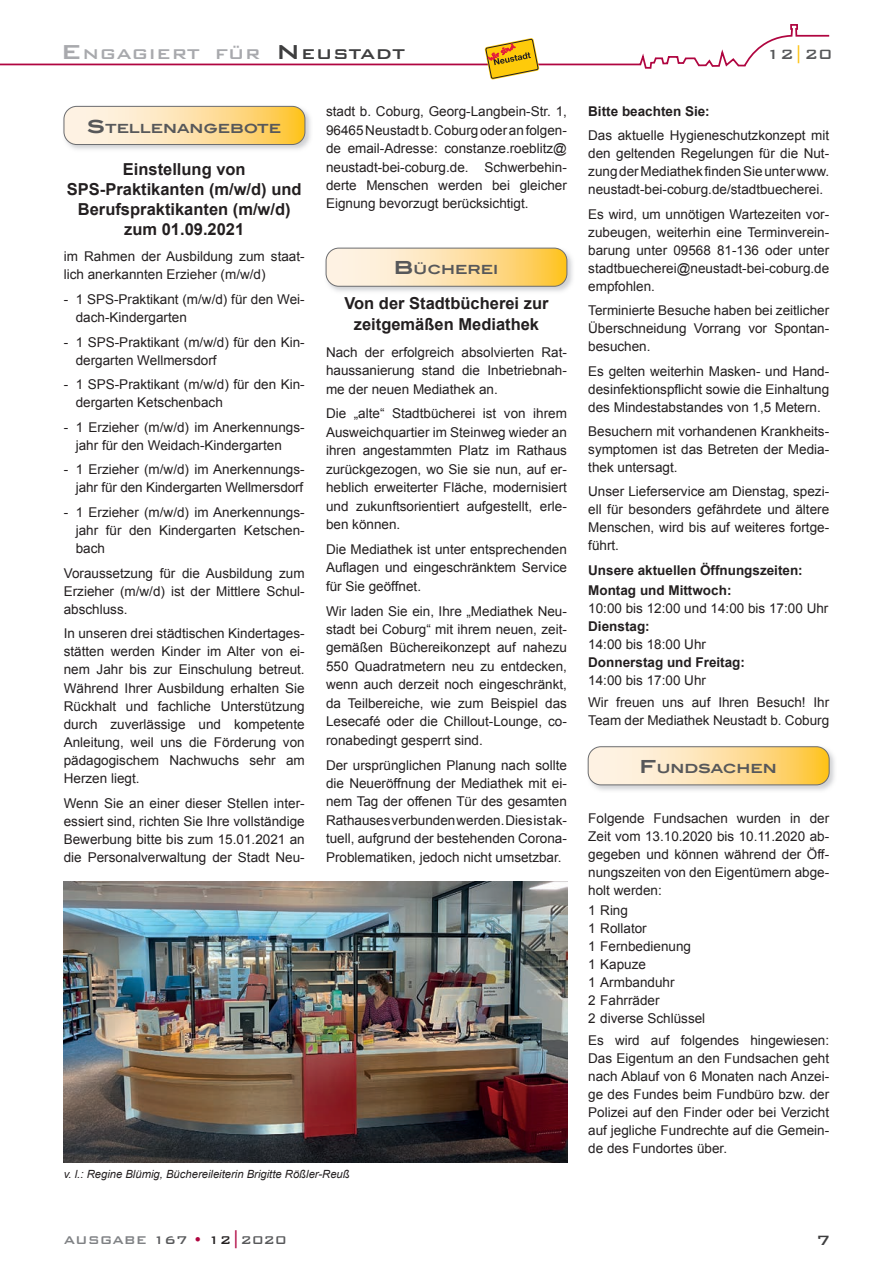
<style>
.page{position:relative;width:893px;height:1263px;background:#fff}
.page>*{position:absolute;margin:0;border:0;box-sizing:border-box;transform-origin:0 0}
.t1{font:500 18.9px "Bank Gothic BT";color:#a8a9ad;scale:1.06 1}
.t2{font:500 18px "Bank Gothic BT";color:#57585a}
.t3{font:500 18px "Bank Gothic BT";color:#3e3e3f}
.t4{font:700 16.5px/20px "Arial";color:#231f20;text-align:center}
.t5{font:500 15px "Bank Gothic BT";color:#808285}
.t6{font:13.5px/18px "Arial";color:#231f20;text-align:justify}
.t7{font:700 13.5px/20.1px "Arial";color:#231f20}
.t8{font:700 12.6px "Blair ITC";color:#57585a}
.t9{font:italic 11.25px "Arial";color:#231f20}
.s1{font-size:27px}
.s2{font-size:27px;color:#3e3e3f}
.s3{color:#3e3e3f}
.s4{color:#fec210}
.s5{font-size:18px}
.s6{color:#57585a}
.s7{color:#b00540}
.s8{color:#231f20}
.s9{font-size:18px;color:#b00540}
</style>
<div class="page">
<svg style="left:0;top:24px;width:830px;height:45px"></svg>
<svg style="left:485px;top:38px;width:54px;height:42px"></svg>
<img style="left:63px;top:105px;width:248px;height:45px">
<svg style="left:64px;top:106px;width:241px;height:39px;background:#fde0a4"></svg>
<div style="left:64px;top:106px;width:241px;height:39px;border:1px solid #6c6d70;border-radius:13px"></div>
<img style="left:587px;top:746px;width:248px;height:45px">
<svg style="left:588px;top:747px;width:241px;height:38px;background:#fde0a4"></svg>
<div style="left:588px;top:747px;width:241px;height:38px;border:1px solid #6c6d70;border-radius:13px"></div>
<img style="left:64px;top:882px;width:503px;height:280px">
<img style="left:325px;top:247px;width:248px;height:45px">
<svg style="left:326px;top:248px;width:241px;height:38px;background:#fde0a4"></svg>
<div style="left:326px;top:248px;width:241px;height:38px;border:1px solid #6c6d70;border-radius:13px"></div>
<h1 class="t1" style="left:61px;top:44px;width:326px"><span class="s1">E</span>NGAGIERT FÜR <span class="s2">N</span><span class="s3">EUSTADT</span></h1>
<h2 class="t2" style="left:766px;top:44px;width:68px">12<span class="s4">|</span>20</h2>
<p class="t8" style="left:87px;top:120px;width:196px"><span class="s5">S</span>TELLENANGEBOTE</p>
<p class="t4" style="left:67px;top:160px;width:236px">Einstellung von<br>SPS-Praktikanten (m/w/d) und<br>Berufspraktikanten (m/w/d) zum 01.09.2021</p>
<p class="t6" style="left:64px;top:248px;width:242px">im Rahmen der Ausbildung zum staat&shy;lich anerkannten Erzieher (m/w/d)</p>
<p class="t6" style="left:76px;top:290px;width:230px;text-indent:-12px">- 1 SPS-Praktikant (m/w/d) für den Wei&shy;dach-Kindergarten</p>
<p class="t6" style="left:76px;top:333px;width:230px;text-indent:-12px">- 1 SPS-Praktikant (m/w/d) für den Kin&shy;dergarten Wellmersdorf</p>
<p class="t6" style="left:76px;top:375px;width:230px;text-indent:-12px">- 1 SPS-Praktikant (m/w/d) für den Kin&shy;dergarten Ketschenbach</p>
<p class="t6" style="left:76px;top:418px;width:230px;text-indent:-12px">- 1 Erzieher (m/w/d) im Anerkennungs&shy;jahr für den Weidach-Kindergarten</p>
<p class="t6" style="left:64px;top:461px;width:242px;text-align:right">- 1 Erzieher (m/w/d) im Anerkennungs&shy;jahr für den Kindergarten Wellmersdorf</p>
<p class="t6" style="left:76px;top:503px;width:230px;text-indent:-12px">- 1 Erzieher (m/w/d) im Anerkennungs&shy;jahr für den Kindergarten Ketschen&shy;bach</p>
<p class="t6" style="left:64px;top:564px;width:242px">Voraussetzung für die Ausbildung zum Erzieher (m/w/d) ist der Mittlere Schul&shy;abschluss.</p>
<p class="t6" style="left:64px;top:624px;width:242px">In unseren drei städtischen Kindertages&shy;stätten werden Kinder im Alter von ei&shy;nem Jahr bis zur Einschulung betreut.<br>Während Ihrer Ausbildung erhalten Sie Rückhalt und fachliche Unterstützung durch zuverlässige und kompetente Anleitung, weil uns die Förderung von pädagogischem Nachwuchs sehr am Herzen liegt.</p>
<p class="t6" style="left:64px;top:794px;width:242px">Wenn Sie an einer dieser Stellen inter&shy;essiert sind, richten Sie Ihre vollständige Bewerbung bitte bis zum 15.01.2021 an die Personalverwaltung der Stadt Neu-</p>
<p class="t6" style="left:326px;top:102px;width:242px;line-height:18.5px">stadt b. Coburg, Georg-Langbein-Str. 1, 96465 Neustadt b. Coburg oder an folgen&shy;de email-Adresse: constanze.roeblitz@ neustadt-bei-coburg.de. Schwerbehin&shy;derte Menschen werden bei gleicher Eignung bevorzugt berücksichtigt.</p>
<p class="t8" style="left:394px;top:262px;width:106px"><span class="s5">B</span>ÜCHEREI</p>
<p class="t4" style="left:344px;top:294px;width:206px">Von der Stadtbücherei zur zeitgemäßen Mediathek</p>
<p class="t6" style="left:326px;top:343px;width:242px;line-height:18.5px">Nach der erfolgreich absolvierten Rat&shy;haussanierung stand die Inbetriebnah&shy;me der neuen Mediathek an.</p>
<p class="t6" style="left:326px;top:405px;width:242px;line-height:18.5px">Die „alte“ Stadtbücherei ist von ihrem Ausweichquartier im Steinweg wieder an ihren angestammten Platz im Rathaus zurückgezogen, wo Sie sie nun, auf er&shy;heblich erweiterter Fläche, modernisiert und zukunftsorientiert aufgestellt, erle&shy;ben können.</p>
<p class="t6" style="left:326px;top:540px;width:242px;line-height:18.5px">Die Mediathek ist unter entsprechenden Auflagen und eingeschränktem Service für Sie geöffnet.</p>
<p class="t6" style="left:326px;top:602px;width:242px;line-height:18.5px">Wir laden Sie ein, Ihre „Mediathek Neu&shy;stadt bei Coburg“ mit ihrem neuen, zeit&shy;gemäßen Büchereikonzept auf nahezu 550 Quadratmetern neu zu entdecken, wenn auch derzeit noch eingeschränkt, da Teilbereiche, wie zum Beispiel das Lesecafé oder die Chillout-Lounge, co&shy;ronabedingt gesperrt sind.</p>
<p class="t6" style="left:326px;top:756px;width:242px;line-height:18.5px">Der ursprünglichen Planung nach sollte die Neueröffnung der Mediathek mit ei&shy;nem Tag der offenen Tür des gesamten Rathauses verbunden werden. Dies ist ak&shy;tuell, aufgrund der bestehenden Corona-Problematiken, jedoch nicht umsetzbar.</p>
<p class="t9" style="left:64px;top:1166px;width:287px">v. l.: Regine Blümig, Büchereileiterin Brigitte Rößler-Reuß</p>
<p class="t7" style="left:588px;top:102px;width:123px">Bitte beachten Sie:</p>
<p class="t6" style="left:588px;top:127px;width:242px">Das aktuelle Hygieneschutzkonzept mit den geltenden Regelungen für die Nut&shy;zung der Mediathek finden Sie unter www. neustadt-bei-coburg.de/stadtbuecherei.</p>
<p class="t6" style="left:588px;top:205px;width:243px">Es wird, um unnötigen Wartezeiten vor&shy;zubeugen, weiterhin eine Terminverein&shy;barung unter 09568 81-136 oder unter stadtbuecherei@neustadt-bei-coburg.de empfohlen.</p>
<p class="t6" style="left:588px;top:302px;width:242px">Terminierte Besuche haben bei zeitlicher Überschneidung Vorrang vor Spontan&shy;besuchen.</p>
<p class="t6" style="left:588px;top:362px;width:242px">Es gelten weiterhin Masken- und Hand&shy;desinfektionspflicht sowie die Einhaltung des Mindestabstandes von 1,5 Metern.</p>
<p class="t6" style="left:588px;top:422px;width:242px">Besuchern mit vorhandenen Krankheits&shy;symptomen ist das Betreten der Media&shy;thek untersagt.</p>
<p class="t6" style="left:588px;top:483px;width:242px">Unser Lieferservice am Dienstag, spezi&shy;ell für besonders gefährdete und ältere Menschen, wird bis auf weiteres fortge&shy;führt.</p>
<p class="t7" style="left:588px;top:560px;width:216px">Unsere aktuellen Öffnungszeiten:<br>Montag und Mittwoch:</p>
<p class="t6" style="left:588px;top:599px;width:242px">10:00 bis 12:00 und 14:00 bis 17:00 Uhr</p>
<p class="t7" style="left:588px;top:616px;width:63px">Dienstag:</p>
<p class="t6" style="left:588px;top:635px;width:119px">14:00 bis 18:00 Uhr</p>
<p class="t7" style="left:588px;top:652px;width:158px">Donnerstag und Freitag:</p>
<p class="t6" style="left:588px;top:669px;width:242px;line-height:22.2px">14:00 bis 17:00 Uhr<br>Wir freuen uns auf Ihren Besuch! Ihr</p>
<p class="t6" style="left:588px;top:711px;width:242px">Team der Mediathek Neustadt b. Coburg</p>
<p class="t8" style="left:640px;top:761px;width:139px"><span class="s5">F</span>UNDSACHEN</p>
<p class="t6" style="left:588px;top:809px;width:242px">Folgende Fundsachen wurden in der Zeit vom 13.10.2020 bis 10.11.2020 ab&shy;gegeben und können während der Öff&shy;nungszeiten von den Eigentümern abge&shy;holt werden:</p>
<p class="t6" style="left:588px;top:901px;width:119px;text-align:left">1 Ring<br>1 Rollator<br>1 Fernbedienung<br>1 Kapuze<br>1 Armbanduhr<br>2 Fahrräder<br>2 diverse Schlüssel</p>
<p class="t6" style="left:588px;top:1031px;width:242px">Es wird auf folgendes hingewiesen:<br>Das Eigentum an den Fundsachen geht nach Ablauf von 6 Monaten nach Anzei&shy;ge des Fundes beim Fundbüro bzw. der Polizei auf den Finder oder bei Verzicht auf jegliche Fundrechte auf die Gemein&shy;de des Fundortes über.</p>
<p class="t5" style="left:64px;top:1231px;width:225px">AUSGABE <span class="s6">167</span> <span class="s7">•</span> <span class="s8">12</span><span class="s9">|</span><span class="s6">2020</span></p>
<h2 class="t3" style="left:816px;top:1230px;width:15px">7</h2>
</div>
